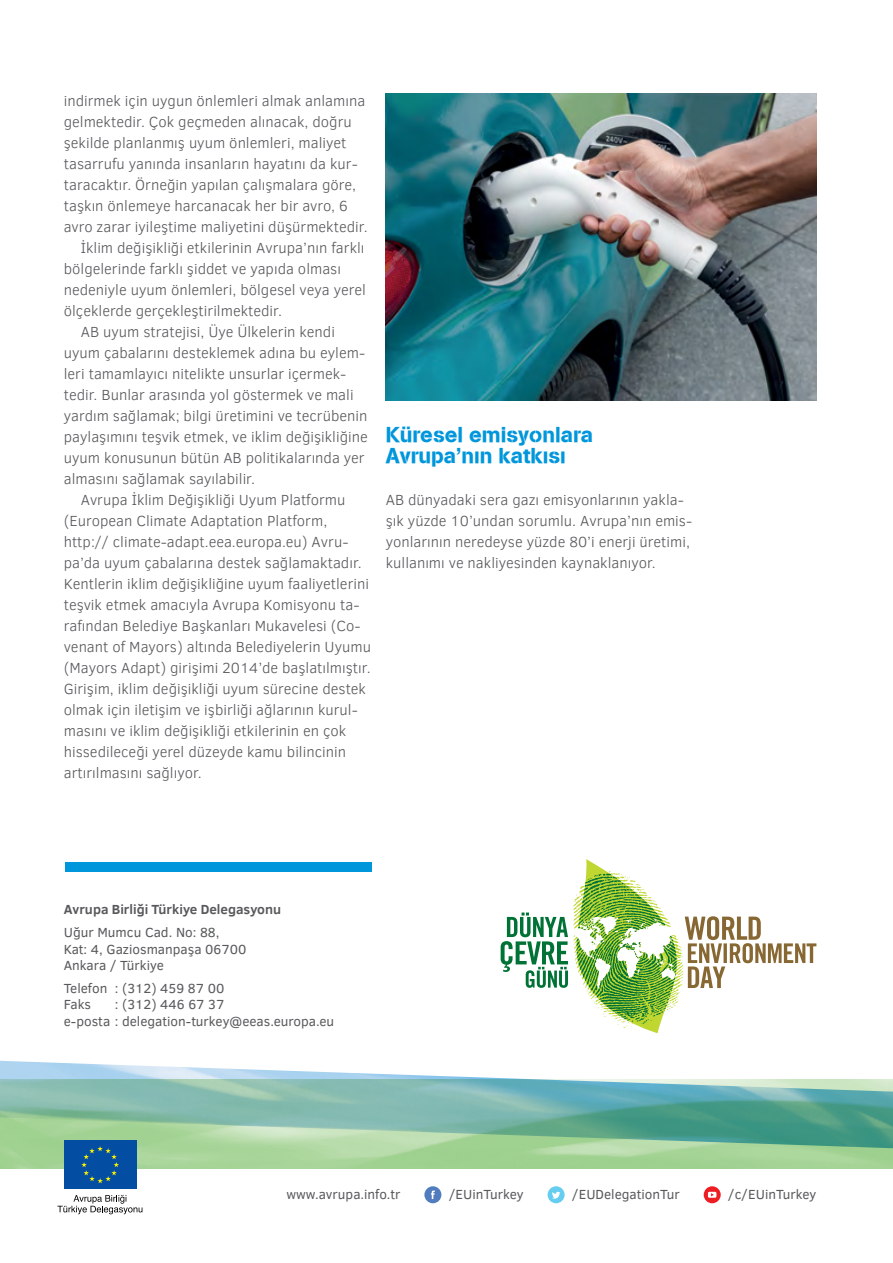
<style>
.page{position:relative;width:893px;height:1263px;background:#fff}
.page>*{position:absolute;margin:0;border:0;box-sizing:border-box;transform-origin:0 0}
.t1{font:21px/21px "AG Book Stencil";color:#0096db}
.t2{font:300 15px/21px "Clear Sans";color:#58595b}
.t3{font:13.5px/16.2px "Clear Sans";color:#58595b}
.t4{font:700 13.5px "Clear Sans";color:#58595b}
</style>
<div class="page">
<img style="left:0;top:1148px;width:893px;height:20px">
<img style="left:0;top:1061px;width:893px;height:87px">
<div style="left:64px;top:1140px;width:72px;height:49px;background:#034ea2"></div>
<svg style="left:81px;top:1146px;width:38px;height:37px"></svg>
<svg style="left:57px;top:1195px;width:85px;height:19px"></svg>
<div style="left:424px;top:1186px;width:17px;height:17px;background:#517cbe;border-radius:50%"></div>
<svg style="left:431px;top:1190px;width:4px;height:9px"></svg>
<div style="left:548px;top:1186px;width:17px;height:17px;background:#65cdf0;border-radius:50%"></div>
<svg style="left:552px;top:1192px;width:8px;height:7px"></svg>
<svg style="left:704px;top:1186px;width:17px;height:17px"></svg>
<svg style="left:708px;top:1192px;width:8px;height:6px"></svg>
<div style="left:65px;top:862px;width:307px;height:10px;background:#0096db"></div>
<img style="left:386px;top:94px;width:430px;height:306px">
<svg style="left:501px;top:859px;width:315px;height:174px"></svg>
<p class="t2" style="left:64px;top:90px;width:303px">indirmek için uygun önlemleri almak anlamına</p>
<p class="t2" style="left:64px;top:111px;width:290px">gelmektedir. Çok geçmeden alınacak, doğru</p>
<p class="t2" style="left:64px;top:132px;width:284px">şekilde planlanmış uyum önlemleri, maliyet</p>
<p class="t2" style="left:64px;top:153px;width:296px">tasarrufu yanında insanların hayatını da kur-</p>
<p class="t2" style="left:64px;top:174px;width:294px">taracaktır. Örneğin yapılan çalışmalara göre,</p>
<p class="t2" style="left:64px;top:195px;width:285px">taşkın önlemeye harcanacak her bir avro, 6</p>
<p class="t2" style="left:64px;top:216px;width:305px">avro zarar iyileştime maliyetini düşürmektedir.</p>
<p class="t2" style="left:81px;top:237px;width:285px">İklim değişikliği etkilerinin Avrupa’nın farklı</p>
<p class="t2" style="left:64px;top:258px;width:279px">bölgelerinde farklı şiddet ve yapıda olması</p>
<p class="t2" style="left:64px;top:279px;width:304px">nedeniyle uyum önlemleri, bölgesel veya yerel</p>
<p class="t2" style="left:64px;top:300px;width:220px">ölçeklerde gerçekleştirilmektedir.</p>
<p class="t2" style="left:81px;top:321px;width:256px">AB uyum stratejisi, Üye Ülkelerin kendi</p>
<p class="t2" style="left:64px;top:342px;width:303px">uyum çabalarını desteklemek adına bu eylem-</p>
<p class="t2" style="left:64px;top:363px;width:284px">leri tamamlayıcı nitelikte unsurlar içermek-</p>
<p class="t2" style="left:64px;top:384px;width:291px">tedir. Bunlar arasında yol göstermek ve mali</p>
<p class="t2" style="left:64px;top:405px;width:305px">yardım sağlamak; bilgi üretimini ve tecrübenin</p>
<p class="t2" style="left:64px;top:426px;width:305px">paylaşımını teşvik etmek, ve iklim değişikliğine</p>
<p class="t2" style="left:64px;top:447px;width:302px">uyum konusunun bütün AB politikalarında yer</p>
<p class="t2" style="left:64px;top:468px;width:193px">almasını sağlamak sayılabilir.</p>
<p class="t2" style="left:81px;top:489px;width:266px">Avrupa İklim Değişikliği Uyum Platformu</p>
<p class="t2" style="left:64px;top:510px;width:265px">(European Climate Adaptation Platform,</p>
<p class="t2" style="left:64px;top:531px;width:286px">http:// climate-adapt.eea.europa.eu) Avru-</p>
<p class="t2" style="left:64px;top:552px;width:300px">pa’da uyum çabalarına destek sağlamaktadır.</p>
<p class="t2" style="left:64px;top:573px;width:307px">Kentlerin iklim değişikliğine uyum faaliyetlerini</p>
<p class="t2" style="left:64px;top:594px;width:297px">teşvik etmek amacıyla Avrupa Komisyonu ta-</p>
<p class="t2" style="left:64px;top:615px;width:298px">rafından Belediye Başkanları Mukavelesi (Co-</p>
<p class="t2" style="left:64px;top:636px;width:309px">venant of Mayors) altında Belediyelerin Uyumu</p>
<p class="t2" style="left:64px;top:657px;width:308px">(Mayors Adapt) girişimi 2014’de başlatılmıştır.</p>
<p class="t2" style="left:64px;top:678px;width:304px">Girişim, iklim değişikliği uyum sürecine destek</p>
<p class="t2" style="left:64px;top:699px;width:296px">olmak için iletişim ve işbirliği ağlarının kurul-</p>
<p class="t2" style="left:64px;top:720px;width:284px">masını ve iklim değişikliği etkilerinin en çok</p>
<p class="t2" style="left:64px;top:741px;width:284px">hissedileceği yerel düzeyde kamu bilincinin</p>
<p class="t2" style="left:64px;top:762px;width:140px">artırılmasını sağlıyor.</p>
<h1 class="t1" style="left:386px;top:424px;width:209px">Küresel emisyonlara<br>Avrupa’nın katkısı</h1>
<p class="t2" style="left:386px;top:489px;width:308px">AB dünyadaki sera gazı emisyonlarının yakla&shy;şık yüzde 10’undan sorumlu. Avrupa’nın emis&shy;yonlarının neredeyse yüzde 80’i enerji üretimi, kullanımı ve nakliyesinden kaynaklanıyor.</p>
<p class="t4" style="left:64px;top:899px;width:219px">Avrupa Birliği Türkiye Delegasyonu</p>
<p class="t3" style="left:64px;top:924px;width:184px">Uğur Mumcu Cad. No: 88,<br>Kat: 4, Gaziosmanpaşa 06700<br>Ankara / Türkiye</p>
<p class="t3" style="left:64px;top:980px;width:162px">Telefon : (312) 459 87 00<br>Faks</p>
<p class="t3" style="left:64px;top:996px;width:272px;text-indent:51px">: (312) 446 67 37<br>e-posta : delegation-turkey@eeas.europa.eu</p>
<p class="t3" style="left:286px;top:1186px;width:116px">www.avrupa.info.tr</p>
<p class="t3" style="left:449px;top:1186px;width:76px">/EUinTurkey</p>
<p class="t3" style="left:572px;top:1186px;width:109px">/EUDelegationTur</p>
<p class="t3" style="left:728px;top:1186px;width:90px">/c/EUinTurkey</p>
</div>
